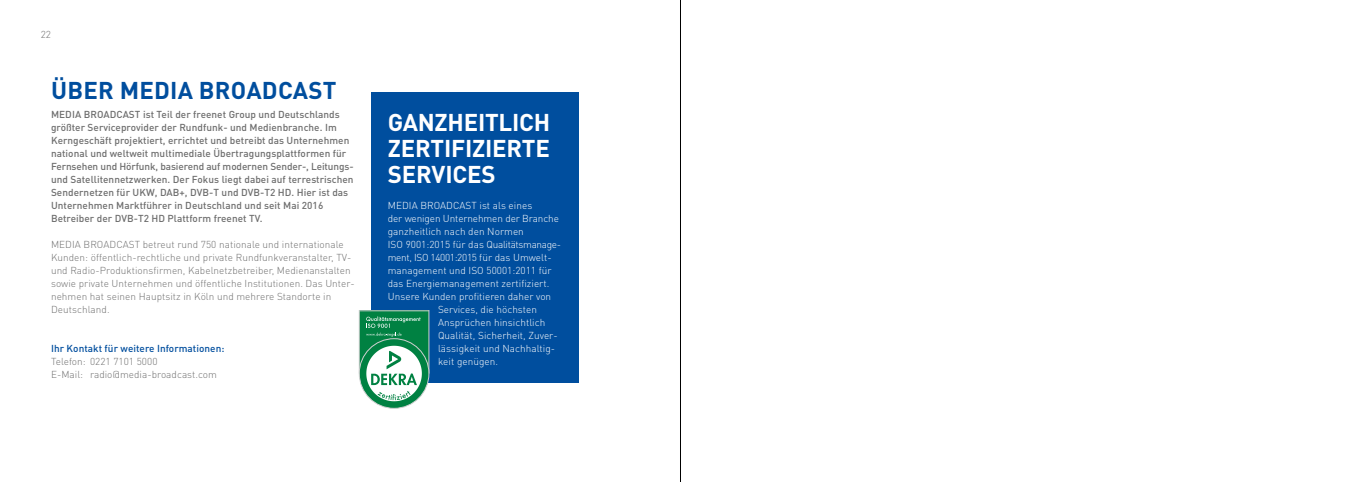
<style>
.page{position:relative;width:1361px;height:482px;background:#fff}
.page>*{position:absolute;margin:0;border:0;box-sizing:border-box;transform-origin:0 0}
.t1{font:700 24px/26px "DIN Pro";letter-spacing:-.01em;color:#fff;text-align:justify}
.t2{font:700 24px "DIN Pro";letter-spacing:.01em;color:#004e9e}
.t3{font:500 10px/13px "DIN Pro";letter-spacing:.005em;color:#6e6e6e}
.t4{font:300 10px/13px "DIN Pro";letter-spacing:.005em;color:#6e6e6e}
.t5{font:300 10px "DIN Pro";letter-spacing:.005em;color:#fff}
.t6{font:300 10px "DIN Pro";letter-spacing:-.03em;color:#fff}
.t7{font:500 10px "DIN Pro";letter-spacing:.005em;color:#004e9e}
</style>
<div class="page">
<hr style="left:680px;top:0;width:1px;height:482px;background:#000">
<div style="left:371px;top:92px;width:207px;height:290px;background:#004e9e"></div>
<div style="left:359px;top:339px;width:70px;height:69px;background:#008142;border-radius:50%"></div>
<svg style="left:359px;top:310px;width:70px;height:91px"></svg>
<p class="t4" style="left:41px;top:28px;width:12px">22</p>
<h1 class="t2" style="left:51px;top:74px;width:287px">ÜBER MEDIA BROADCAST</h1>
<p class="t3" style="left:51px;top:108px;width:304px">MEDIA BROADCAST ist Teil der freenet Group und Deutschlands größter Serviceprovider der Rundfunk- und Medienbranche. Im Kerngeschäft projektiert, errichtet und betreibt das Unternehmen national und weltweit multimediale Übertragungsplattformen für Fernsehen und Hörfunk, basierend auf modernen Sender-, Leitungs&shy;und Satellitennetzwerken. Der Fokus liegt dabei auf terrestrischen Sendernetzen für UKW, DAB+, DVB-T und DVB-T2 HD. Hier ist das Unternehmen Marktführer in Deutschland und seit Mai 2016<br>Betreiber der DVB-T2 HD Plattform freenet TV.</p>
<p class="t4" style="left:51px;top:238px;width:304px">MEDIA BROADCAST betreut rund 750 nationale und internationale Kunden: öffentlich-rechtliche und private Rundfunkveranstalter, TV&shy;und Radio-Produktionsfirmen, Kabelnetzbetreiber, Medienanstalten sowie private Unternehmen und öffentliche Institutionen. Das Unter&shy;nehmen hat seinen Hauptsitz in Köln und mehrere Standorte in Deutschland.</p>
<p class="t7" style="left:51px;top:342px;width:175px">Ihr Kontakt für weitere Informationen:</p>
<p class="t4" style="left:51px;top:355px;width:167px">Telefon: 0221 7101 5000<br>E-Mail: radio@media-broadcast.com</p>
<h1 class="t1" style="left:388px;top:109px;width:164px">GANZHEITLICH ZERTIFIZIERTE SERVICES</h1>
<p class="t5" style="left:388px;top:199px;width:146px">MEDIA BROADCAST ist als eines</p>
<p class="t5" style="left:388px;top:212px;width:173px">der wenigen Unternehmen der Branche</p>
<p class="t5" style="left:388px;top:225px;width:138px">ganzheitlich nach den Normen</p>
<p class="t6" style="left:388px;top:238px;width:175px">ISO 9001:2015 für das Qualitätsmanage-</p>
<p class="t6" style="left:388px;top:251px;width:165px">ment, ISO 14001:2015 für das Umwelt-</p>
<p class="t5" style="left:388px;top:264px;width:165px">management und ISO 50001:2011 für</p>
<p class="t5" style="left:388px;top:277px;width:163px">das Energiemanagement zertifiziert.</p>
<p class="t5" style="left:388px;top:290px;width:165px">Unsere Kunden profitieren daher von</p>
<p class="t5" style="left:438px;top:303px;width:100px">Services, die höchsten</p>
<p class="t5" style="left:438px;top:316px;width:109px">Ansprüchen hinsichtlich</p>
<p class="t5" style="left:438px;top:329px;width:121px">Qualität, Sicherheit, Zuver-</p>
<p class="t5" style="left:438px;top:342px;width:119px">lässigkeit und Nachhaltig-</p>
<p class="t5" style="left:438px;top:355px;width:61px">keit genügen.</p>
</div>
